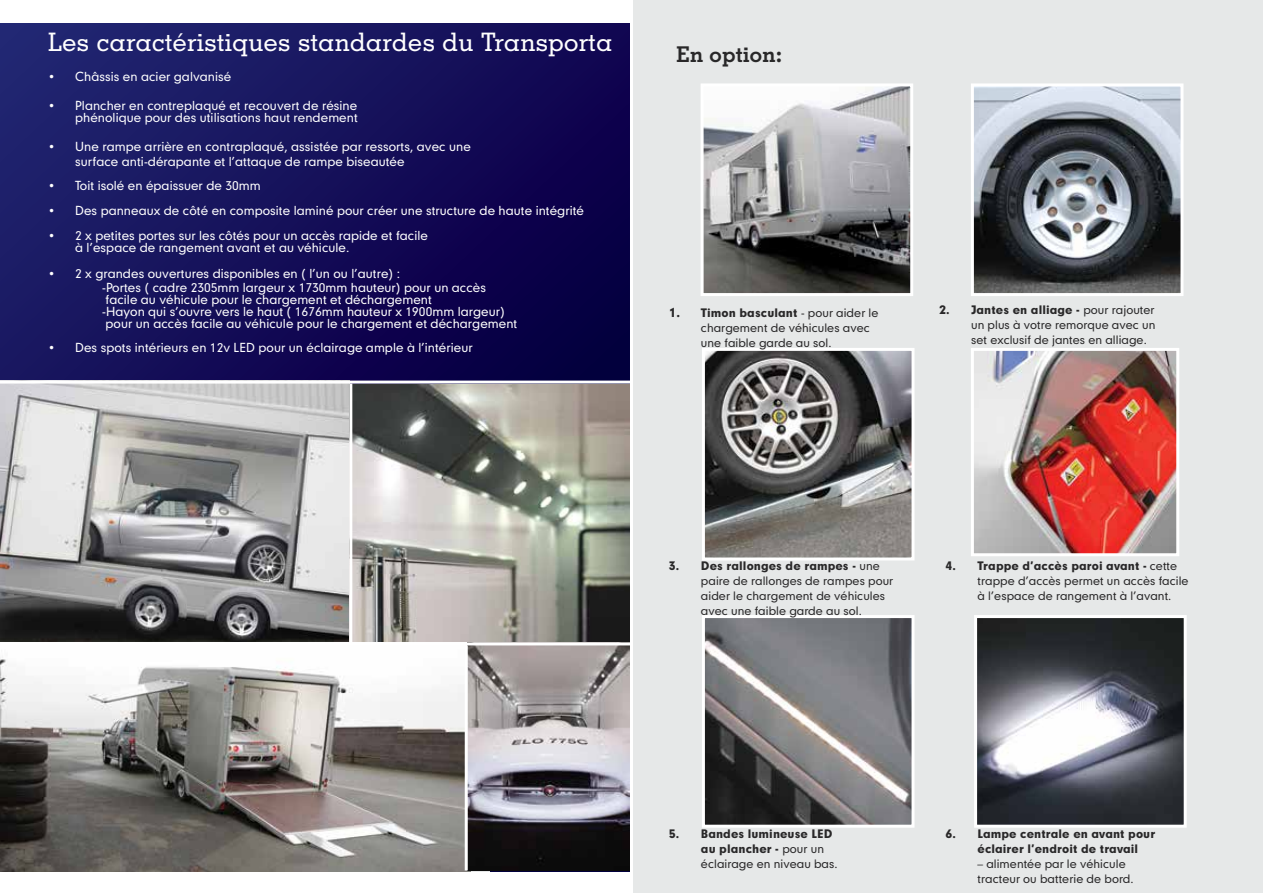
<style>
.page{position:relative;width:1263px;height:893px;background:#fff}
.page>*{position:absolute;margin:0;border:0;box-sizing:border-box;transform-origin:0 0}
.t1{font:500 25.5px "Geometric Slab 703 BT";letter-spacing:.02em;color:#fff}
.t2{font:700 21.75px "Geometric Slab 703 BT";letter-spacing:.01em;color:#292829}
.t3{font:12px/12px "Geometric 706 BT Medium B";letter-spacing:.005em;color:#fff}
.t4{font:12px "Geometric 706 BT Black B";color:#292829}
.t5{font:11.25px/15px "Geometric 706 BT Medium B";letter-spacing:.005em;color:#292829}
.t6{font:11.25px/15px "Geometric 706 BT Black B";letter-spacing:.005em;color:#292829}
.s1{font-family:"Geometric 706 BT Medium B"}
</style>
<div class="page">
<div style="left:0;top:23px;width:633px;height:849px;background:linear-gradient(to right,#1f206b,#0a0046)"></div>
<div style="left:631px;top:0;width:632px;height:893px;background:#e6e8e8"></div>
<img style="left:1px;top:384px;width:348px;height:258px">
<img style="left:352px;top:385px;width:278px;height:257px">
<img style="left:1px;top:645px;width:469px;height:227px">
<img style="left:467px;top:645px;width:163px;height:226px">
<hr style="left:349px;top:384px;width:3px;height:261px;background:#fff">
<hr style="left:0;top:381px;width:631px;height:3px;background:#fff">
<hr style="left:1px;top:642px;width:629px;height:3px;background:#fff">
<hr style="left:630px;top:0;width:3px;height:893px;background:#fff">
<img style="left:705px;top:87px;width:204px;height:205px">
<div style="left:701px;top:83px;width:212px;height:213px;border:3px solid #fff"></div>
<img style="left:706px;top:352px;width:204px;height:204px">
<div style="left:702px;top:348px;width:212px;height:212px;border:3px solid #fff"></div>
<img style="left:706px;top:619px;width:204px;height:205px">
<div style="left:702px;top:615px;width:212px;height:213px;border:3px solid #fff"></div>
<img style="left:975px;top:87px;width:204px;height:205px">
<div style="left:971px;top:83px;width:212px;height:213px;border:3px solid #fff"></div>
<img style="left:975px;top:352px;width:200px;height:200px">
<div style="left:971px;top:348px;width:208px;height:208px;border:3px solid #fff"></div>
<img style="left:978px;top:619px;width:205px;height:205px">
<div style="left:974px;top:615px;width:213px;height:213px;border:3px solid #fff"></div>
<hr style="left:465px;top:645px;width:3px;height:225px;background:#fff">
<h1 class="t1" style="left:48px;top:26px;width:565px">Les caractéristiques standardes du Transporta</h1>
<p class="t3" style="left:48px;top:70px;width:185px">• Châssis en acier galvanisé</p>
<p class="t3" style="left:48px;top:99px;width:311px;text-align:right">• Plancher en contreplaqué et recouvert de résine phénolique pour des utilisations haut rendement</p>
<p class="t3" style="left:75px;top:138px;width:397px;line-height:15px;text-indent:-27px">• Une rampe arrière en contraplaqué, assistée par ressorts, avec une surface anti-dérapante et l’attaque de rampe biseautée</p>
<p class="t3" style="left:48px;top:179px;width:214px">• Toit isolé en épaissuer de 30mm</p>
<p class="t3" style="left:48px;top:204px;width:537px">• Des panneaux de côté en composite laminé pour créer une structure de haute intégrité</p>
<p class="t3" style="left:75px;top:229px;width:354px;text-indent:-27px">• 2 x petites portes sur les côtés pour un accès rapide et facile à l’espace de rangement avant et au véhicule.</p>
<p class="t3" style="left:102px;top:267px;width:385px;line-height:13.5px;text-indent:-54px">• 2 x grandes ouvertures disponibles en ( l’un ou l’autre) :<br>-Portes ( cadre 2305mm largeur x 1730mm hauteur) pour un accès</p>
<p class="t3" style="left:102px;top:293px;width:417px">facile au véhicule pour le chargement et déchargement<br>-Hayon qui s’ouvre vers le haut ( 1676mm hauteur x 1900mm largeur) pour un accès facile au véhicule pour le chargement et déchargement</p>
<p class="t3" style="left:48px;top:342px;width:426px">• Des spots intérieurs en 12v LED pour un éclairage ample à l’intérieur</p>
<h2 class="t2" style="left:676px;top:41px;width:108px">En option:</h2>
<p class="t4" style="left:669px;top:305px;width:13px">1.</p>
<p class="t6" style="left:701px;top:304px;width:179px">Timon basculant <span class="s1">- pour aider le</span></p>
<p class="t5" style="left:701px;top:319px;width:170px">chargement de véhicules avec une faible garde au sol.</p>
<p class="t6" style="left:939px;top:302px;width:12px">2.</p>
<p class="t6" style="left:971px;top:302px;width:185px">Jantes en alliage - <span class="s1">pour rajouter</span></p>
<p class="t5" style="left:971px;top:317px;width:186px">un plus à votre remorque avec un set exclusif de jantes en alliage.</p>
<p class="t6" style="left:669px;top:558px;width:12px">3.</p>
<p class="t6" style="left:701px;top:558px;width:180px">Des rallonges de rampes - <span class="s1">une</span></p>
<p class="t5" style="left:701px;top:573px;width:194px">paire de rallonges de rampes pour aider le chargement de véhicules avec une faible garde au sol.</p>
<p class="t6" style="left:945px;top:558px;width:12px">4.</p>
<p class="t6" style="left:977px;top:558px;width:201px">Trappe d’accès paroi avant - <span class="s1">cette</span></p>
<p class="t5" style="left:977px;top:573px;width:213px">trappe d’accès permet un accès facile à l’espace de rangement à l’avant.</p>
<p class="t6" style="left:669px;top:826px;width:12px">5.</p>
<p class="t6" style="left:701px;top:826px;width:133px">Bandes lumineuse LED au plancher - <span class="s1">pour un</span></p>
<p class="t5" style="left:701px;top:856px;width:138px">éclairage en niveau bas.</p>
<p class="t6" style="left:945px;top:825px;width:12px">6.</p>
<p class="t6" style="left:977px;top:826px;width:179px">Lampe centrale en avant pour éclairer l’endroit de travail</p>
<p class="t5" style="left:977px;top:856px;width:158px">– alimentée par le véhicule tracteur ou batterie de bord.</p>
</div>
